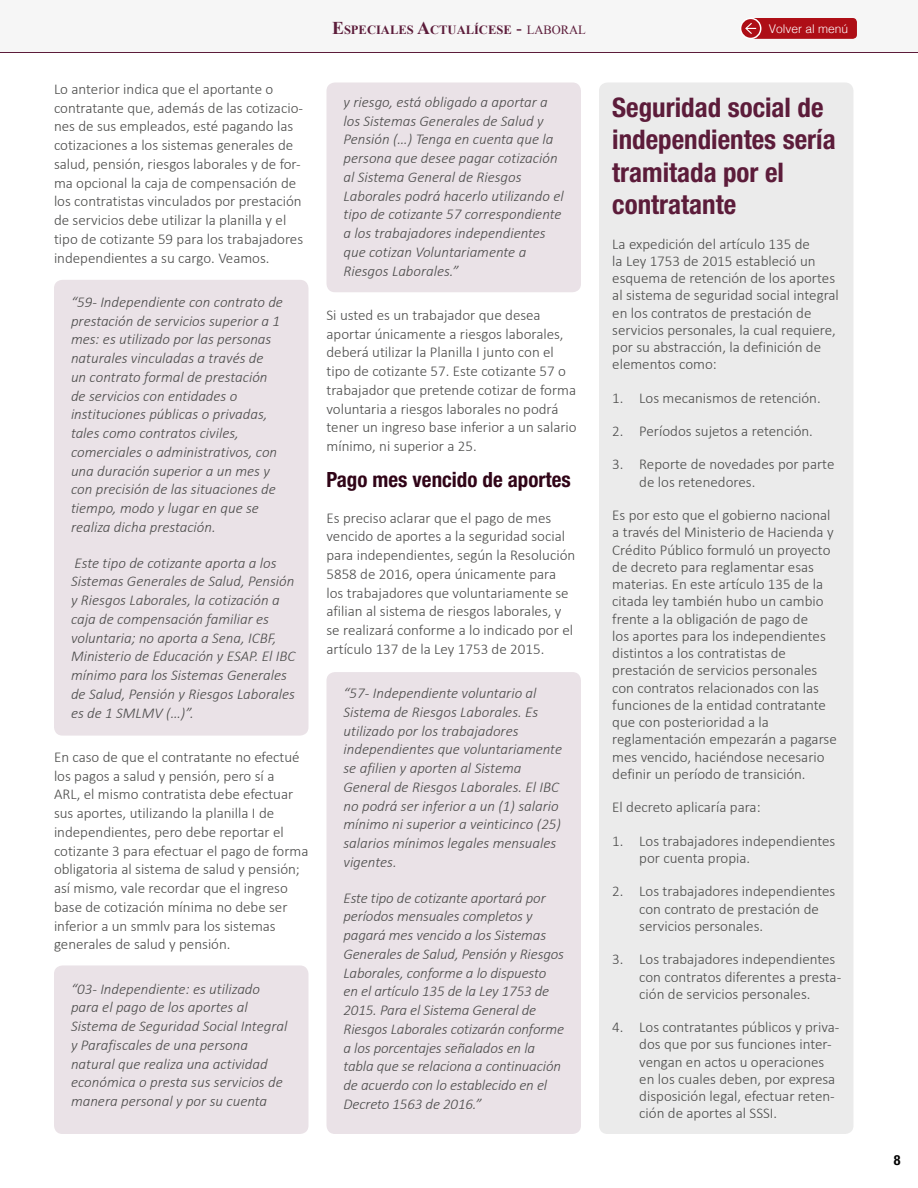
<style>
.page{position:relative;width:918px;height:1188px;background:#fff}
.page>*{position:absolute;margin:0;border:0;box-sizing:border-box;transform-origin:0 0}
.t1{font:700 condensed 27px/32.4px "Helvetica Neue LT Pro";color:#5c1c3a}
.t2{font:700 condensed 21px "Helvetica Neue LT Pro";color:#300417}
.t3{font:300 15px/18.8px "Calibri";color:#4a4a49}
.t4{font:italic 300 15px/18.8px "Calibri";color:#4a4a49}
.t5{font:700 condensed 13.95px "Helvetica Neue LT Std";color:#000}
.t6{font:700 12.6px "Times New Roman";color:#5c1c3a}
.t7{font:300 12px "Helvetica";color:#fff}
.s1{font-size:18px}
.s2{font-weight:400;font-size:18px}
.s3{font-weight:400}
</style>
<div class="page">
<div style="left:0;top:0;width:918px;height:53px;background:#f6f6f6"></div>
<hr style="left:0;top:52px;width:918px;height:1px;background:#5c1c3a">
<svg style="left:741px;top:18px;width:20px;height:20px"></svg>
<div style="left:740px;top:18px;width:21px;height:21px;border:2px solid #fff;border-radius:50%"></div>
<svg style="left:744px;top:18px;width:113px;height:21px;background:#b21a22"></svg>
<div style="left:54px;top:280px;width:254px;height:456px;background:#eae2e7;border-radius:9px"></div>
<div style="left:327px;top:82px;width:254px;height:210px;background:#eae2e7;border-radius:9px"></div>
<div style="left:327px;top:672px;width:254px;height:462px;background:#eae2e7;border-radius:9px"></div>
<div style="left:54px;top:965px;width:254px;height:169px;background:#eae2e7;border-radius:9px"></div>
<div style="left:599px;top:82px;width:254px;height:1052px;background:#ebebeb;border-radius:9px"></div>
<p class="t6" style="left:332px;top:21px;width:255px"><span class="s1">E</span>SPECIALES <span class="s1">A</span>CTUALÍCESE <span class="s2">-</span> <span class="s3">LABORAL</span></p>
<p class="t7" style="left:769px;top:18px;width:81px">Volver al menú</p>
<p class="t3" style="left:54px;top:79px;width:251px">Lo anterior indica que el aportante o contratante que, además de las cotizacio&shy;nes de sus empleados, esté pagando las cotizaciones a los sistemas generales de salud, pensión, riesgos laborales y de for&shy;ma opcional la caja de compensación de los contratistas vinculados por prestación de servicios debe utilizar la planilla y el tipo de cotizante 59 para los trabajadores independientes a su cargo. Veamos.</p>
<p class="t4" style="left:71px;top:292px;width:214px">“59- Independiente con contrato de prestación de servicios superior a 1 mes: es utilizado por las personas naturales vinculadas a través de<br>un contrato formal de prestación de servicios con entidades o instituciones públicas o privadas, tales como contratos civiles, comerciales o administrativos, con una duración superior a un mes y con precisión de las situaciones de tiempo, modo y lugar en que se realiza dicha prestación.</p>
<p class="t4" style="left:71px;top:553px;width:226px">Este tipo de cotizante aporta a los Sistemas Generales de Salud, Pensión y Riesgos Laborales, la cotización a caja de compensación familiar es voluntaria; no aporta a Sena, ICBF, Ministerio de Educación y ESAP. El IBC mínimo para los Sistemas Generales de Salud, Pensión y Riesgos Laborales es de 1 SMLMV (…)”.</p>
<p class="t3" style="left:54px;top:747px;width:256px">En caso de que el contratante no efectué los pagos a salud y pensión, pero sí a<br>ARL, el mismo contratista debe efectuar sus aportes, utilizando la planilla I de independientes, pero debe reportar el cotizante 3 para efectuar el pago de forma obligatoria al sistema de salud y pensión; así mismo, vale recordar que el ingreso base de cotización mínima no debe ser inferior a un smmlv para los sistemas generales de salud y pensión.</p>
<p class="t4" style="left:71px;top:979px;width:218px">“03- Independiente: es utilizado para el pago de los aportes al<br>Sistema de Seguridad Social Integral y Parafiscales de una persona natural que realiza una actividad económica o presta sus servicios de manera personal y por su cuenta</p>
<p class="t4" style="left:344px;top:92px;width:222px">y riesgo, está obligado a aportar a los Sistemas Generales de Salud y<br>Pensión (…) Tenga en cuenta que la persona que desee pagar cotización al Sistema General de Riesgos<br>Laborales podrá hacerlo utilizando el tipo de cotizante 57 correspondiente a los trabajadores independientes que cotizan Voluntariamente a<br>Riesgos Laborales.”</p>
<p class="t3" style="left:327px;top:305px;width:252px">Si usted es un trabajador que desea aportar únicamente a riesgos laborales, deberá utilizar la Planilla I junto con el tipo de cotizante 57. Este cotizante 57 o trabajador que pretende cotizar de forma voluntaria a riesgos laborales no podrá tener un ingreso base inferior a un salario mínimo, ni superior a 25.</p>
<h2 class="t2" style="left:327px;top:467px;width:246px">Pago mes vencido de aportes</h2>
<p class="t3" style="left:327px;top:508px;width:250px">Es preciso aclarar que el pago de mes vencido de aportes a la seguridad social para independientes, según la Resolución 5858 de 2016, opera únicamente para los trabajadores que voluntariamente se afilian al sistema de riesgos laborales, y se realizará conforme a lo indicado por el artículo 137 de la Ley 1753 de 2015.</p>
<p class="t4" style="left:344px;top:684px;width:220px">“57- Independiente voluntario al<br>Sistema de Riesgos Laborales. Es utilizado por los trabajadores independientes que voluntariamente se afilien y aporten al Sistema<br>General de Riesgos Laborales. El IBC no podrá ser inferior a un (1) salario mínimo ni superior a veinticinco (25) salarios mínimos legales mensuales vigentes.</p>
<p class="t4" style="left:344px;top:888px;width:222px">Este tipo de cotizante aportará por períodos mensuales completos y pagará mes vencido a los Sistemas Generales de Salud, Pensión y Riesgos Laborales, conforme a lo dispuesto en el artículo 135 de la Ley 1753 de 2015. Para el Sistema General de Riesgos Laborales cotizarán conforme a los porcentajes señalados en la tabla que se relaciona a continuación de acuerdo con lo establecido en el Decreto 1563 de 2016.”</p>
<h1 class="t1" style="left:612px;top:91px;width:225px">Seguridad social de independientes sería tramitada por el contratante</h1>
<p class="t3" style="left:612px;top:234px;width:228px;line-height:17.2px">La expedición del artículo 135 de<br>la Ley 1753 de 2015 estableció un esquema de retención de los aportes al sistema de seguridad social integral en los contratos de prestación de servicios personales, la cual requiere, por su abstracción, la definición de elementos como:</p>
<p class="t3" style="left:612px;top:388px;width:210px">1. Los mecanismos de retención.</p>
<p class="t3" style="left:612px;top:421px;width:202px">2. Períodos sujetos a retención.</p>
<p class="t3" style="left:639px;top:455px;width:197px;line-height:17.2px;text-indent:-27px">3. Reporte de novedades por parte de los retenedores.</p>
<p class="t3" style="left:612px;top:506px;width:226px;line-height:17.2px">Es por esto que el gobierno nacional a través del Ministerio de Hacienda y Crédito Público formuló un proyecto de decreto para reglamentar esas materias. En este artículo 135 de la citada ley también hubo un cambio frente a la obligación de pago de<br>los aportes para los independientes distintos a los contratistas de prestación de servicios personales con contratos relacionados con las funciones de la entidad contratante que con posterioridad a la reglamentación empezarán a pagarse mes vencido, haciéndose necesario definir un período de transición.</p>
<p class="t3" style="left:612px;top:797px;width:150px">El decreto aplicaría para:</p>
<p class="t3" style="left:639px;top:831px;width:198px;line-height:17.2px;text-indent:-27px">1. Los trabajadores independientes por cuenta propia.</p>
<p class="t3" style="left:639px;top:882px;width:198px;line-height:17.2px;text-indent:-27px">2. Los trabajadores independientes con contrato de prestación de servicios personales.</p>
<p class="t3" style="left:639px;top:950px;width:204px;line-height:17.2px;text-indent:-27px">3. Los trabajadores independientes con contratos diferentes a presta&shy;ción de servicios personales.</p>
<p class="t3" style="left:639px;top:1018px;width:202px;line-height:17.2px;text-indent:-27px">4. Los contratantes públicos y priva&shy;dos que por sus funciones inter&shy;vengan en actos u operaciones en los cuales deben, por expresa disposición legal, efectuar reten&shy;ción de aportes al SSSI.</p>
<p class="t5" style="left:894px;top:1152px;width:8px">8</p>
</div>
